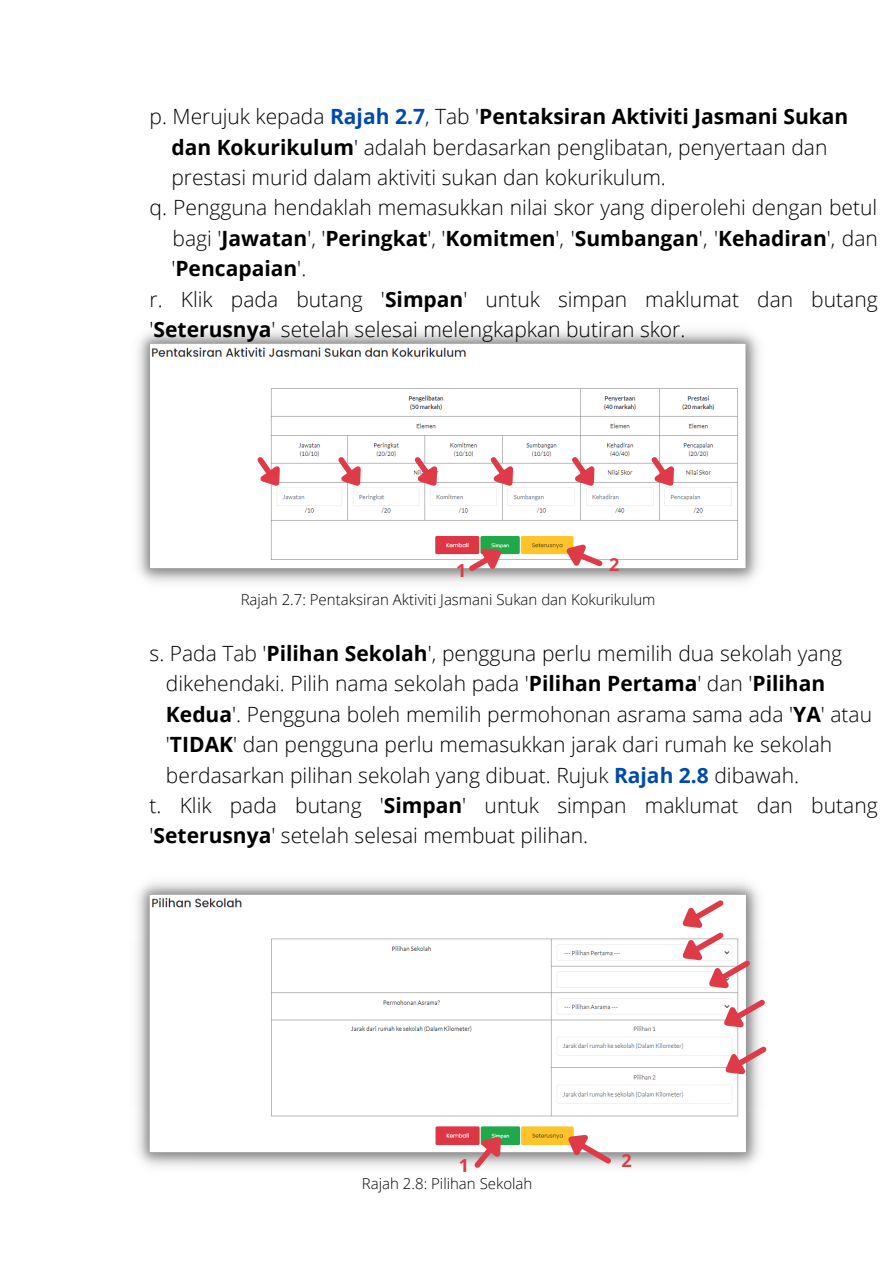
<style>
.page{position:relative;width:894px;height:1264px;background:#fff}
.page>*{position:absolute;margin:0;border:0;box-sizing:border-box;transform-origin:0 0}
.t1{font:300 21px/30.5px "Open Sans";color:#000}
.t2{font:700 18px "Open Sans";color:#de3a48}
.t3{font:300 15px "Open Sans";color:#000}
.s1{font-weight:700;color:#004aad}
.s2{font-weight:700}
</style>
<div class="page">
<img style="left:137px;top:331px;width:622px;height:252px">
<img style="left:137px;top:882px;width:623px;height:285px">
<svg style="left:667px;top:895px;width:100px;height:193px"></svg>
<svg style="left:469px;top:1122px;width:50px;height:46px"></svg>
<svg style="left:554px;top:1117px;width:61px;height:50px"></svg>
<svg style="left:249px;top:452px;width:46px;height:50px"></svg>
<svg style="left:330px;top:452px;width:46px;height:50px"></svg>
<svg style="left:407px;top:452px;width:45px;height:50px"></svg>
<svg style="left:482px;top:452px;width:46px;height:50px"></svg>
<svg style="left:564px;top:452px;width:45px;height:50px"></svg>
<svg style="left:643px;top:452px;width:46px;height:50px"></svg>
<svg style="left:554px;top:529px;width:52px;height:44px"></svg>
<svg style="left:464px;top:534px;width:52px;height:46px"></svg>
<p class="t1" style="left:171px;top:101px;width:678px;text-indent:-22px">p. Merujuk kepada <span class="s1">Rajah 2.7</span>, Tab '<span class="s2">Pentaksiran Aktiviti Jasmani Sukan dan Kokurikulum</span>' adalah berdasarkan penglibatan, penyertaan dan prestasi murid dalam aktiviti sukan dan kokurikulum.</p>
<p class="t1" style="left:171px;top:192px;width:707px;text-align:justify;text-indent:-22px">q. Pengguna hendaklah memasukkan nilai skor yang diperolehi dengan betul bagi '<span class="s2">Jawatan</span>', '<span class="s2">Peringkat</span>', '<span class="s2">Komitmen</span>', '<span class="s2">Sumbangan</span>', '<span class="s2">Kehadiran</span>', dan '<span class="s2">Pencapaian</span>'.</p>
<p class="t1" style="left:149px;top:283px;width:729px">r. Klik pada butang '<span class="s2">Simpan</span>' untuk simpan maklumat dan butang '<span class="s2">Seterusnya</span>' setelah selesai melengkapkan butiran skor.</p>
<p class="t2" style="left:456px;top:558px;width:12px">1</p>
<p class="t2" style="left:609px;top:552px;width:12px">2</p>
<p class="t3" style="left:240px;top:589px;width:416px">Rajah 2.7: Pentaksiran Aktiviti Jasmani Sukan dan Kokurikulum</p>
<p class="t1" style="left:166px;top:637px;width:707px;text-indent:-16px">s. Pada Tab '<span class="s2">Pilihan Sekolah</span>', pengguna perlu memilih dua sekolah yang dikehendaki. Pilih nama sekolah pada '<span class="s2">Pilihan Pertama</span>' dan '<span class="s2">Pilihan Kedua</span>'. Pengguna boleh memilih permohonan asrama sama ada '<span class="s2">YA</span>' atau '<span class="s2">TIDAK</span>' dan pengguna perlu memasukkan jarak dari rumah ke sekolah berdasarkan pilihan sekolah yang dibuat. Rujuk <span class="s1">Rajah 2.8</span> dibawah.</p>
<p class="t1" style="left:149px;top:789px;width:729px">t. Klik pada butang '<span class="s2">Simpan</span>' untuk simpan maklumat dan butang '<span class="s2">Seterusnya</span>' setelah selesai membuat pilihan.</p>
<p class="t2" style="left:459px;top:1152px;width:12px">1</p>
<p class="t2" style="left:621px;top:1148px;width:12px">2</p>
<p class="t3" style="left:362px;top:1173px;width:172px">Rajah 2.8: Pilihan Sekolah</p>
</div>
